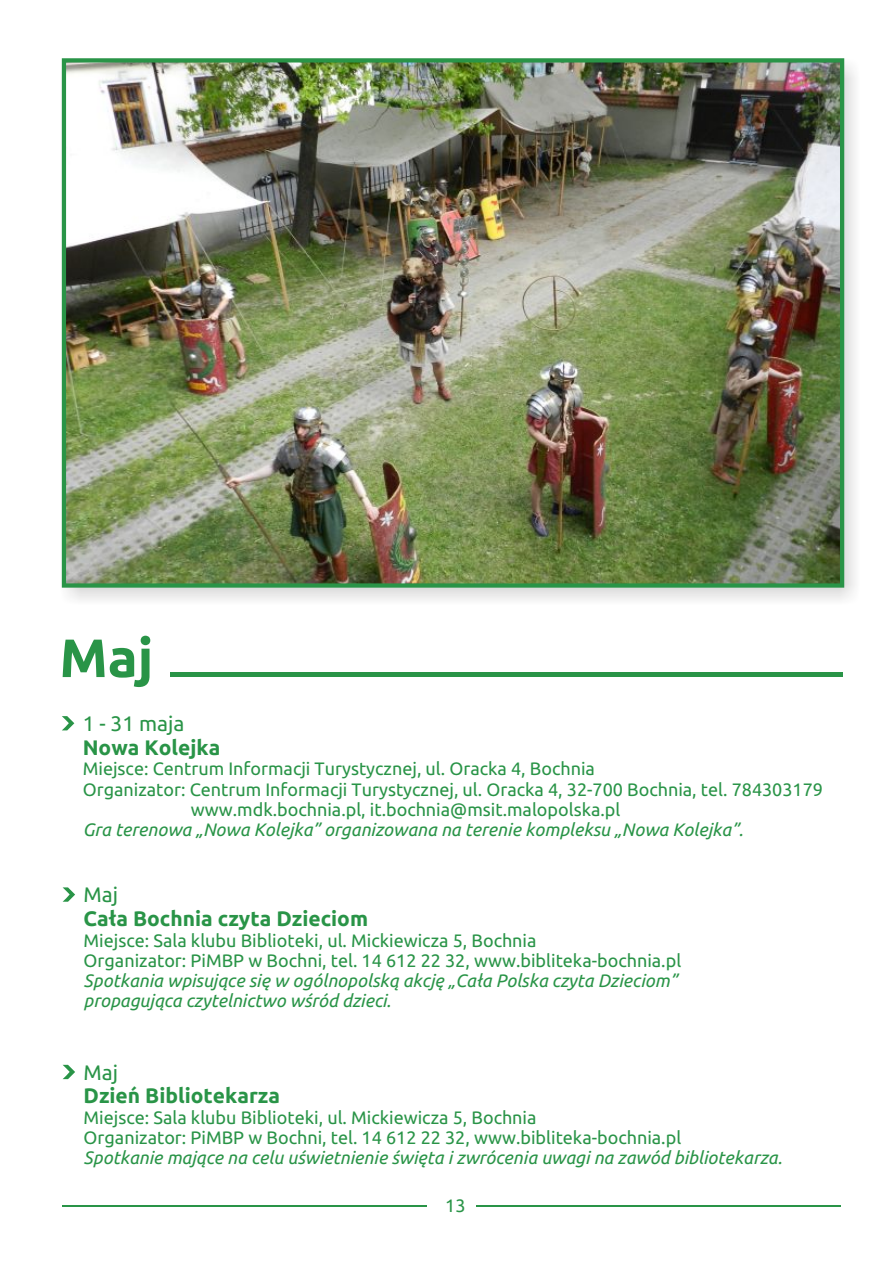
<style>
.page{position:relative;width:893px;height:1263px;background:#fff}
.page>*{position:absolute;margin:0;border:0;box-sizing:border-box;transform-origin:0 0}
.t1{font:700 54px "Ubuntu";color:#299447}
.t2{font:700 21px "Ubuntu";color:#299447}
.t3{font:21px "Ubuntu";color:#299447}
.t4{font:18px/20.2px "Ubuntu";color:#299447}
.t5{font:italic 18px/20.2px "Ubuntu";color:#299447}
</style>
<div class="page">
<div style="left:170px;top:672px;width:672px;height:5px;background:#299447"></div>
<svg style="left:62px;top:716px;width:12px;height:14px"></svg>
<svg style="left:63px;top:887px;width:12px;height:15px"></svg>
<img style="left:61px;top:58px;width:794px;height:542px">
<img style="left:67px;top:63px;width:772px;height:520px">
<div style="left:62px;top:58px;width:782px;height:530px;border:4px solid #299447"></div>
<hr style="left:62px;top:1205px;width:364px;height:1px;background:#299447">
<hr style="left:477px;top:1205px;width:364px;height:1px;background:#299447">
<svg style="left:63px;top:1065px;width:12px;height:14px"></svg>
<h1 class="t1" style="left:59px;top:635px;width:95px">Maj</h1>
<p class="t3" style="left:83px;top:715px;width:103px">1 - 31 maja</p>
<p class="t2" style="left:83px;top:738px;width:139px">Nowa Kolejka</p>
<p class="t4" style="left:83px;top:760px;width:514px">Miejsce: Centrum Informacji Turystycznej, ul. Oracka 4, Bochnia</p>
<p class="t4" style="left:83px;top:780px;width:742px">Organizator: Centrum Informacji Turystycznej, ul. Oracka 4, 32-700 Bochnia, tel. 784303179</p>
<p class="t4" style="left:191px;top:800px;width:431px">www.mdk.bochnia.pl, it.bochnia@msit.malopolska.pl</p>
<p class="t5" style="left:83px;top:820px;width:662px">Gra terenowa „Nowa Kolejka” organizowana na terenie kompleksu „Nowa Kolejka”.</p>
<p class="t3" style="left:84px;top:886px;width:36px">Maj</p>
<p class="t2" style="left:84px;top:910px;width:286px">Cała Bochnia czyta Dzieciom</p>
<p class="t4" style="left:84px;top:931px;width:599px">Miejsce: Sala klubu Biblioteki, ul. Mickiewicza 5, Bochnia<br>Organizator: PiMBP w Bochni, tel. 14 612 22 32, www.bibliteka-bochnia.pl</p>
<p class="t5" style="left:84px;top:972px;width:595px">Spotkania wpisujące się w ogólnopolską akcję „Cała Polska czyta Dzieciom” propagująca czytelnictwo wśród dzieci.</p>
<p class="t3" style="left:84px;top:1063px;width:36px">Maj</p>
<p class="t2" style="left:84px;top:1087px;width:198px">Dzień Bibliotekarza</p>
<p class="t4" style="left:84px;top:1109px;width:599px">Miejsce: Sala klubu Biblioteki, ul. Mickiewicza 5, Bochnia<br>Organizator: PiMBP w Bochni, tel. 14 612 22 32, www.bibliteka-bochnia.pl</p>
<p class="t5" style="left:84px;top:1149px;width:700px">Spotkanie mające na celu uświetnienie święta i zwrócenia uwagi na zawód bibliotekarza.</p>
<p class="t4" style="left:445px;top:1196px;width:22px">13</p>
</div>
